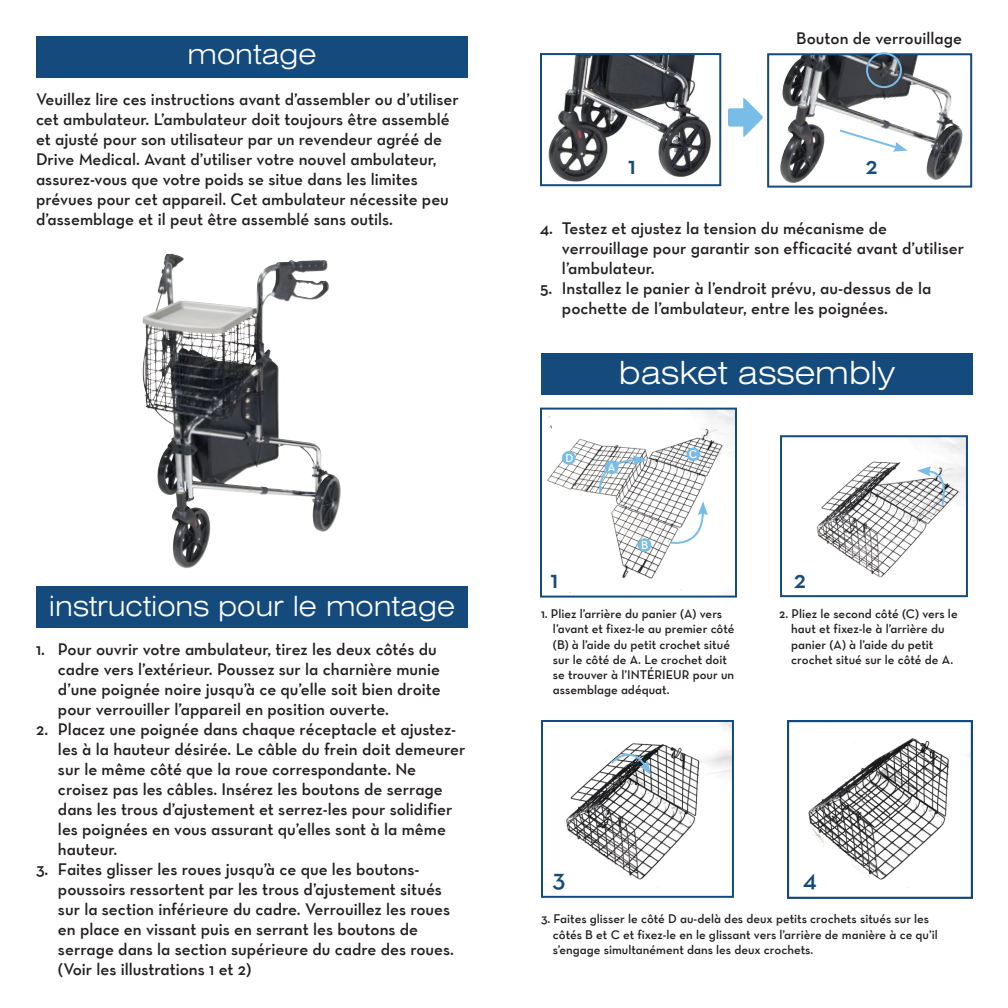
<style>
.page{position:relative;width:1008px;height:1008px;background:#fff}
.page>*{position:absolute;margin:0;border:0;box-sizing:border-box;transform-origin:0 0}
.t1{font:300 expanded 32px "Swiss 721 BT";color:#fff}
.t2{font:300 expanded 28px "Swiss 721 BT";color:#fff}
.Copy_of_Normal{font:25.6px "Neutraface Text TT Demi Alt";color:#144a7c}
.Copy_of_Normal-2{font:17px/20px "Neutraface Text TT Demi Alt";color:#231f20}
.Copy_of_Normal-3{font:12.8px/15.2px "Neutraface Text TT Demi Alt";color:#231f20}
.Copy_of_Normal-4{font:11.6px "Neutraface Text TT Demi Alt";color:#fff}
</style>
<div class="page">
<div style="left:36px;top:586px;width:432px;height:42px;background:#144a7c"></div>
<div style="left:36px;top:36px;width:432px;height:42px;background:#144a7c"></div>
<img style="left:142px;top:253px;width:199px;height:315px">
<div style="left:541px;top:353px;width:432px;height:42px;background:#144a7c"></div>
<img style="left:547px;top:411px;width:187px;height:182px">
<div style="left:540px;top:408px;width:197px;height:190px;border:2px solid #144a7c"></div>
<img style="left:816px;top:438px;width:149px;height:140px">
<div style="left:780px;top:435px;width:188px;height:162px;border:2px solid #144a7c"></div>
<svg style="left:594px;top:455px;width:53px;height:41px"></svg>
<svg style="left:668px;top:501px;width:40px;height:48px"></svg>
<img style="left:808px;top:738px;width:162px;height:150px">
<div style="left:787px;top:720px;width:186px;height:179px;border:2px solid #144a7c"></div>
<svg style="left:917px;top:466px;width:34px;height:41px"></svg>
<img style="left:566px;top:723px;width:165px;height:164px">
<div style="left:541px;top:720px;width:193px;height:178px;border:2px solid #144a7c"></div>
<svg style="left:610px;top:743px;width:41px;height:32px"></svg>
<div style="left:605px;top:460px;width:13px;height:14px;background:#78bde8;border-radius:50%"></div>
<div style="left:638px;top:538px;width:13px;height:14px;background:#78bde8;border-radius:50%"></div>
<div style="left:686px;top:447px;width:14px;height:14px;background:#78bde8;border-radius:50%"></div>
<div style="left:562px;top:451px;width:14px;height:14px;background:#78bde8;border-radius:50%"></div>
<img style="left:548px;top:56px;width:163px;height:126px">
<div style="left:540px;top:53px;width:181px;height:133px;border:2px solid #144a7c"></div>
<div style="left:728px;top:108px;width:27px;height:19px;background:#78bde8;border-radius:2px"></div>
<svg style="left:743px;top:98px;width:20px;height:39px"></svg>
<img style="left:780px;top:56px;width:183px;height:127px">
<div style="left:767px;top:53px;width:205px;height:135px;border:2px solid #144a7c"></div>
<div style="left:866px;top:52px;width:36px;height:36px;border:2px solid #78bde8;border-radius:50%"></div>
<svg style="left:838px;top:128px;width:70px;height:24px"></svg>
<p class="t2" style="left:188px;top:37px;width:130px">montage</p>
<p class="Copy_of_Normal-2" style="left:36px;top:89px;width:424px">Veuillez lire ces instructions avant d’assembler ou d’utiliser cet ambulateur. L’ambulateur doit toujours être assemblé et ajusté pour son utilisateur par un revendeur agréé de Drive Medical. Avant d’utiliser votre nouvel ambulateur, assurez-vous que votre poids se situe dans les limites prévues pour cet appareil. Cet ambulateur nécessite peu d’assemblage et il peut être assemblé sans outils.</p>
<p class="t2" style="left:49px;top:589px;width:408px">instructions pour le montage</p>
<p class="Copy_of_Normal-2" style="left:58px;top:639px;width:384px;text-indent:-22px">1. Pour ouvrir votre ambulateur, tirez les deux côtés du cadre vers l’extérieur. Poussez sur la charnière munie d’une poignée noire jusqu’à ce qu’elle soit bien droite pour verrouiller l’appareil en position ouverte.</p>
<p class="Copy_of_Normal-2" style="left:58px;top:719px;width:409px;text-indent:-22px">2. Placez une poignée dans chaque réceptacle et ajustez&shy;les à la hauteur désirée. Le câble du frein doit demeurer sur le même côté que la roue correspondante. Ne croisez pas les câbles. Insérez les boutons de serrage dans les trous d’ajustement et serrez-les pour solidifier les poignées en vous assurant qu’elles sont à la même hauteur.</p>
<p class="Copy_of_Normal-2" style="left:58px;top:859px;width:386px;text-indent:-22px">3. Faites glisser les roues jusqu’à ce que les boutons&shy;poussoirs ressortent par les trous d’ajustement situés</p>
<p class="Copy_of_Normal-2" style="left:58px;top:899px;width:398px">sur la section inférieure du cadre. Verrouillez les roues en place en vissant puis en serrant les boutons de serrage dans la section supérieure du cadre des roues.</p>
<p class="Copy_of_Normal-2" style="left:58px;top:959px;width:195px">(Voir les illustrations 1 et 2)</p>
<p class="Copy_of_Normal-2" style="left:796px;top:28px;width:167px">Bouton de verrouillage</p>
<p class="Copy_of_Normal" style="left:628px;top:149px;width:9px">1</p>
<p class="Copy_of_Normal" style="left:866px;top:149px;width:14px">2</p>
<p class="Copy_of_Normal-2" style="left:562px;top:218px;width:404px;text-indent:-22px">4. Testez et ajustez la tension du mécanisme de verrouillage pour garantir son efficacité avant d’utiliser l’ambulateur.</p>
<p class="Copy_of_Normal-2" style="left:562px;top:278px;width:371px;text-indent:-22px">5. Installez le panier à l’endroit prévu, au-dessus de la pochette de l’ambulateur, entre les poignées.</p>
<p class="t1" style="left:619px;top:354px;width:278px">basket assembly</p>
<p class="Copy_of_Normal-4" style="left:565px;top:451px;width:9px">D</p>
<p class="Copy_of_Normal-4" style="left:689px;top:447px;width:10px">C</p>
<p class="Copy_of_Normal-4" style="left:608px;top:460px;width:9px">A</p>
<p class="Copy_of_Normal-4" style="left:641px;top:538px;width:9px">B</p>
<p class="Copy_of_Normal" style="left:550px;top:564px;width:9px">1</p>
<p class="Copy_of_Normal" style="left:794px;top:563px;width:14px">2</p>
<p class="Copy_of_Normal-3" style="left:553px;top:606px;width:183px;text-indent:-12px">1. Pliez l’arrière du panier (A) vers l’avant et fixez-le au premier côté (B) à l’aide du petit crochet situé sur le côté de A. Le crochet doit se trouver à l’INTÉRIEUR pour un assemblage adéquat.</p>
<p class="Copy_of_Normal-3" style="left:791px;top:606px;width:168px;text-indent:-12px">2. Pliez le second côté (C) vers le haut et fixez-le à l’arrière du panier (A) à l’aide du petit crochet situé sur le côté de A.</p>
<p class="Copy_of_Normal" style="left:553px;top:862px;width:14px">3</p>
<p class="Copy_of_Normal" style="left:803px;top:862px;width:15px">4</p>
<p class="Copy_of_Normal-3" style="left:553px;top:911px;width:386px;text-indent:-12px">3. Faites glisser le côté D au-delà des deux petits crochets situés sur les côtés B et C et fixez-le en le glissant vers l’arrière de manière à ce qu’il s’engage simultanément dans les deux crochets.</p>
</div>
